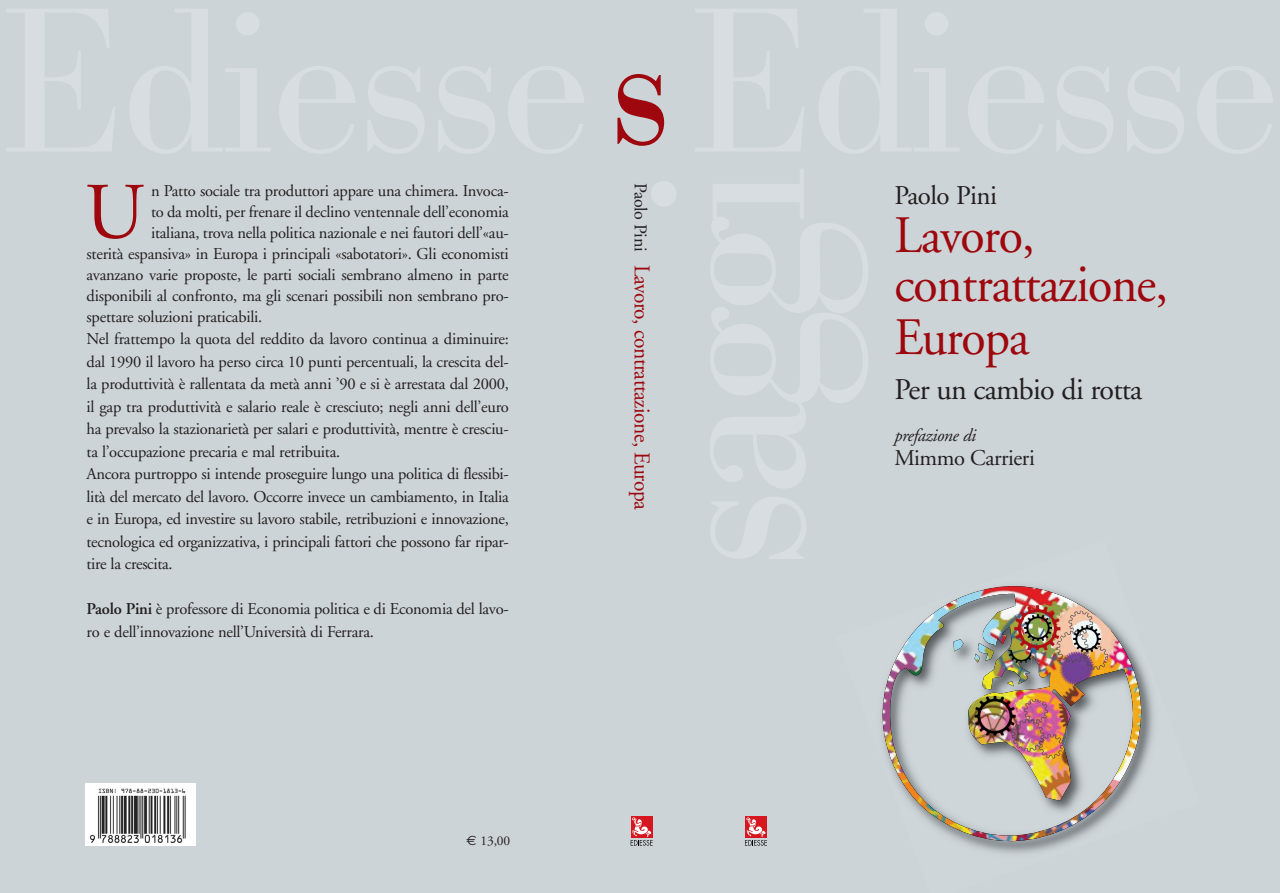
<style>
.page{position:relative;width:1280px;height:893px;background:#cdd4d7}
.page>*{position:absolute;margin:0;border:0;box-sizing:border-box;transform-origin:0 0}
.t1{font:300 165px "Bodoni BE";color:#9d070d}
.t2{font:79.8px "Adobe Garamond";color:#9d070d}
.t3{font:52.5px/51px "Adobe Garamond";letter-spacing:-.02em;color:#9d070d;scale:.95 1}
.t4{font:30px "Adobe Garamond";letter-spacing:-.025em;color:#231f20}
.t5{font:27px "Adobe Garamond";letter-spacing:-.02em;color:#231f20}
.t6{font:22.5px "Adobe Garamond";letter-spacing:-.02em;color:#9d070d;scale:.95 1}
.t7{font:22.5px "Adobe Garamond";letter-spacing:-.02em;color:#231f20}
.t8{font:italic 18px "Adobe Garamond";letter-spacing:-.02em;color:#231f20}
.t9{font:16.5px/22.5px "Adobe Garamond";letter-spacing:-.015em;color:#231f20}
.t10{font:13.5px "Adobe Garamond";color:#231f20}
.s1{font-weight:600}
.s2{font-family:"Euro Sans"}
.s3{font-size:18px;color:#231f20}
</style>
<div class="page">
<div style="left:85px;top:783px;width:110px;height:63px;background:#fff"></div>
<img style="left:89px;top:788px;width:97px;height:54px">
<div style="left:631px;top:816px;width:22px;height:22px;background:#d7171f"></div>
<svg style="left:631px;top:817px;width:22px;height:29px"></svg>
<div style="left:745px;top:816px;width:22px;height:22px;background:#d7171f"></div>
<svg style="left:745px;top:817px;width:22px;height:29px"></svg>
<img style="left:971px;top:674px;width:182px;height:179px">
<img style="left:882px;top:586px;width:263px;height:259px">
<img style="left:975px;top:696px;width:33px;height:39px">
<img style="left:1008px;top:695px;width:58px;height:67px">
<img style="left:1011px;top:721px;width:5px;height:14px">
<img style="left:1052px;top:607px;width:59px;height:67px">
<img style="left:1008px;top:650px;width:23px;height:13px">
<img style="left:1074px;top:626px;width:26px;height:26px">
<img style="left:1014px;top:605px;width:46px;height:45px">
<img style="left:1055px;top:632px;width:5px;height:18px">
<img style="left:1025px;top:614px;width:26px;height:26px">
<h2 class="t2" style="left:85px;top:180px;width:61px">U</h2>
<p class="t9" style="left:151px;top:181px;width:359px">n Patto sociale tra produttori appare una chimera. Invoca-</p>
<p class="t9" style="left:151px;top:202px;width:359px">to da molti, per frenare il declino ventennale dell’economia</p>
<p class="t9" style="left:151px;top:223px;width:359px">italiana, trova nella politica nazionale e nei fautori dell’«au-</p>
<p class="t9" style="left:87px;top:244px;width:424px">sterità espansiva» in Europa i principali «sabotatori». Gli economisti</p>
<p class="t9" style="left:87px;top:265px;width:424px">avanzano varie proposte, le parti sociali sembrano almeno in parte</p>
<p class="t9" style="left:87px;top:286px;width:424px">disponibili al confronto, ma gli scenari possibili non sembrano pro-</p>
<p class="t9" style="left:87px;top:307px;width:177px">spettare soluzioni praticabili.</p>
<p class="t9" style="left:87px;top:329px;width:424px">Nel frattempo la quota del reddito da lavoro continua a diminuire: dal 1990 il lavoro ha perso circa 10 punti percentuali, la crescita del&shy;la produttività è rallentata da metà anni ’90 e si è arrestata dal 2000, il gap tra produttività e salario reale è cresciuto; negli anni dell’euro ha prevalso la stazionarietà per salari e produttività, mentre è cresciu&shy;ta l’occupazione precaria e mal retribuita.<br>Ancora purtroppo si intende proseguire lungo una politica di flessibi&shy;lità del mercato del lavoro. Occorre invece un cambiamento, in Italia e in Europa, ed investire su lavoro stabile, retribuzioni e innovazione, tecnologica ed organizzativa, i principali fattori che possono far ripar&shy;tire la crescita.</p>
<p class="t9" style="left:87px;top:599px;width:424px"><span class="s1">Paolo Pini</span> è professore di Economia politica e di Economia del lavo&shy;ro e dell’innovazione nell’Università di Ferrara.</p>
<p class="t10" style="left:466px;top:835px;width:45px"><span class="s2">€</span> 13,00</p>
<h1 class="t1" style="left:610px;top:25px;width:63px">s</h1>
<h3 class="t6" style="left:651px;top:183px;width:346px;rotate:90deg"><span class="s3">Paolo Pini</span> Lavoro, contrattazione, Europa</h3>
<h3 class="t5" style="left:894px;top:184px;width:104px">Paolo Pini</h3>
<h3 class="t3" style="left:894px;top:214px;width:289px">Lavoro, contrattazione,<br>Europa</h3>
<h3 class="t4" style="left:894px;top:377px;width:249px">Per un cambio di rotta</h3>
<p class="t8" style="left:894px;top:428px;width:83px">prefazione di</p>
<h3 class="t7" style="left:894px;top:449px;width:142px">Mimmo Carrieri</h3>
</div>
